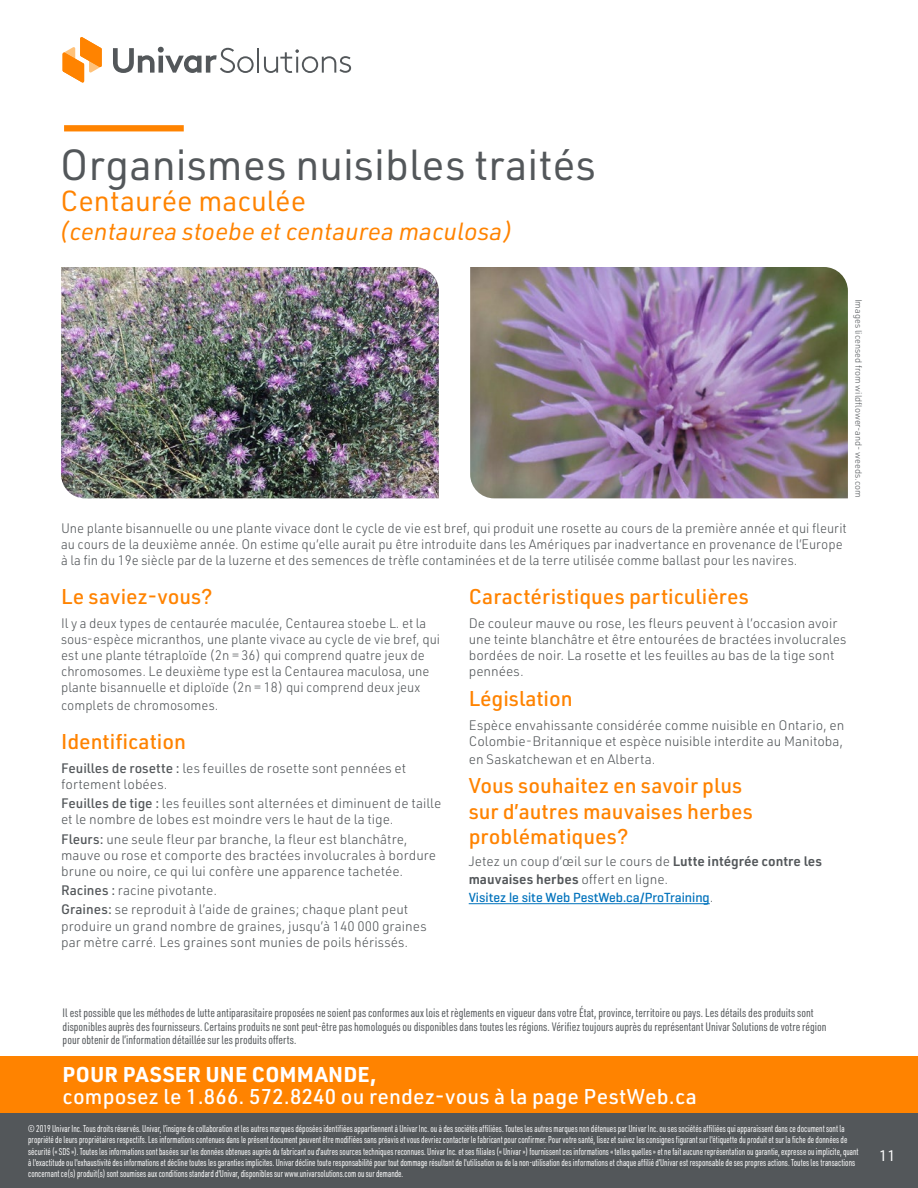
<style>
.page{position:relative;width:918px;height:1188px;background:#fff}
.page>*{position:absolute;margin:0;border:0;box-sizing:border-box;transform-origin:0 0}
.t1{font:42.6px "URWDIN";color:#53575a}
.t2{font:28.5px "URWDIN";color:#ff8300}
.t3{font:italic 24.3px "URWDIN";color:#ff8300}
.t4{font:500 21px/25.2px "URWDIN";color:#ff8300}
.t5{font:500 21px/22.5px "URWDIN";letter-spacing:.01em;color:#fff}
.t6{font:15px "URWDIN";color:#fff}
.t7{font:300 13.5px/16.2px "URWDIN";color:#53575a}
.t8{font:300 13.5px/16.2px "URWDIN";color:#53575a;scale:.96 1}
.t9{font:12px/13.5px "URWDIN Cond";color:#53575a}
.t10{font:9.75px/11.2px "URWDIN Cond";color:#fff;scale:.9 1}
.t11{font:300 9px "URWDIN";color:#53575a}
.s1{font-weight:500}
.s2{font-weight:600}
.s3{font-family:"Geogrotesque";font-weight:500;color:#0072bc}
.s4{font-weight:700}
</style>
<div class="page">
<div style="left:64px;top:125px;width:120px;height:6px;background:#ff8300"></div>
<div style="left:0;top:1057px;width:918px;height:68px;background:#ff8300"></div>
<div style="left:0;top:1113px;width:918px;height:75px;background:#53575a"></div>
<svg style="left:113px;top:47px;width:141px;height:26px"></svg>
<hr style="left:257px;top:48px;width:2px;height:25px;background:#53575a">
<svg style="left:264px;top:49px;width:87px;height:24px"></svg>
<svg style="left:63px;top:37px;width:39px;height:46px"></svg>
<img style="left:61px;top:267px;width:378px;height:231px">
<img style="left:470px;top:267px;width:378px;height:231px">
<hr style="left:469px;top:903px;width:241px;height:1px;background:#0072bc">
<p class="t1" style="left:60px;top:136px;width:537px">Organismes nuisibles traités</p>
<p class="t2" style="left:60px;top:183px;width:247px">Centaurée maculée</p>
<p class="t3" style="left:59px;top:215px;width:456px">(centaurea stoebe et centaurea maculosa)</p>
<p class="t11" style="left:865px;top:299px;width:200px;rotate:90deg">Images licensed from wildflower-and- weeds.com</p>
<p class="t8" style="left:61px;top:519px;width:820px">Une plante bisannuelle ou une plante vivace dont le cycle de vie est bref, qui produit une rosette au cours de la première année et qui fleurit au cours de la deuxième année. On estime qu’elle aurait pu être introduite dans les Amériques par inadvertance en provenance de l’Europe à la fin du 19e siècle par de la luzerne et des semences de trèfle contaminées et de la terre utilisée comme ballast pour les navires.</p>
<p class="t4" style="left:61px;top:583px;width:153px">Le saviez-vous?</p>
<p class="t8" style="left:61px;top:614px;width:396px">Il y a deux types de centaurée maculée, Centaurea stoebe L. et la sous-espèce micranthos, une plante vivace au cycle de vie bref, qui est une plante tétraploïde (2n = 36) qui comprend quatre jeux de chromosomes. Le deuxième type est la Centaurea maculosa, une plante bisannuelle et diploïde (2n = 18) qui comprend deux jeux</p>
<p class="t8" style="left:61px;top:697px;width:165px">complets de chromosomes.</p>
<p class="t4" style="left:61px;top:728px;width:127px">Identification</p>
<p class="t7" style="left:61px;top:759px;width:347px"><span class="s1">Feuilles de rosette :</span> les feuilles de rosette sont pennées et fortement lobées.</p>
<p class="t7" style="left:61px;top:795px;width:382px"><span class="s1">Feuilles de tige :</span> les feuilles sont alternées et diminuent de taille et le nombre de lobes est moindre vers le haut de la tige.</p>
<p class="t7" style="left:61px;top:830px;width:377px"><span class="s1">Fleurs:</span> une seule fleur par branche, la fleur est blanchâtre, mauve ou rose et comporte des bractées involucrales à bordure brune ou noire, ce qui lui confère une apparence tachetée.</p>
<p class="t7" style="left:61px;top:882px;width:158px"><span class="s1">Racines :</span> racine pivotante.</p>
<p class="t7" style="left:61px;top:901px;width:367px"><span class="s1">Graines:</span> se reproduit à l’aide de graines; chaque plant peut produire un grand nombre de graines, jusqu’à 140 000 graines par mètre carré. Les graines sont munies de poils hérissés.</p>
<p class="t4" style="left:469px;top:583px;width:282px">Caractéristiques particulières</p>
<p class="t7" style="left:469px;top:614px;width:379px">De couleur mauve ou rose, les fleurs peuvent à l’occasion avoir une teinte blanchâtre et être entourées de bractées involucrales bordées de noir. La rosette et les feuilles au bas de la tige sont pennées.</p>
<p class="t4" style="left:469px;top:685px;width:106px">Législation</p>
<p class="t7" style="left:469px;top:716px;width:377px">Espèce envahissante considérée comme nuisible en Ontario, en<br>Colombie-Britannique et espèce nuisible interdite au Manitoba,</p>
<p class="t7" style="left:469px;top:750px;width:188px">en Saskatchewan et en Alberta.</p>
<p class="t4" style="left:469px;top:773px;width:286px">Vous souhaitez en savoir plus sur d’autres mauvaises herbes problématiques?</p>
<p class="t7" style="left:469px;top:852px;width:355px;line-height:18px">Jetez un coup d’œil sur le cours de <span class="s2">Lutte intégrée contre les mauvaises herbes</span> offert en ligne.<br><span class="s3">Visitez le site Web PestWeb.ca/ProTraining</span>.</p>
<p class="t9" style="left:63px;top:1006px;width:765px">Il est possible que les méthodes de lutte antiparasitaire proposées ne soient pas conformes aux lois et règlements en vigueur dans votre État, province, territoire ou pays. Les détails des produits sont disponibles auprès des fournisseurs. Certains produits ne sont peut-être pas homologués ou disponibles dans toutes les régions. Vérifiez toujours auprès du représentant Univar Solutions de votre région pour obtenir de l’information détaillée sur les produits offerts.</p>
<p class="t5" style="left:63px;top:1062px;width:636px"><span class="s4">POUR PASSER UNE COMMANDE,<br></span>composez le 1.866. 572.8240 ou rendez-vous à la page PestWeb.ca</p>
<p class="t10" style="left:28px;top:1123px;width:924px">© 2019 Univar Inc. Tous droits réservés. Univar, l’insigne de collaboration et les autres marques déposées identifiées appartiennent à Univar Inc. ou à des sociétés affiliées. Toutes les autres marques non détenues par Univar Inc. ou ses sociétés affiliées qui apparaissent dans ce document sont la propriété de leurs propriétaires respectifs. Les informations contenues dans le présent document peuvent être modifiées sans préavis et vous devriez contacter le fabricant pour confirmer. Pour votre santé, lisez et suivez les consignes figurant sur l'étiquette du produit et sur la fiche de données de sécurité (« SDS »). Toutes les informations sont basées sur les données obtenues auprès du fabricant ou d'autres sources techniques reconnues. Univar Inc. et ses filiales (« Univar ») fournissent ces informations « telles quelles » et ne fait aucune représentation ou garantie, expresse ou implicite, quant à l'exactitude ou l'exhaustivité des informations et décline toutes les garanties implicites. Univar décline toute responsabilité pour tout dommage résultant de l'utilisation ou de la non-utilisation des informations et chaque affilié d’Univar est responsable de ses propres actions. Toutes les transactions concernant ce(s) produit(s) sont soumises aux conditions standard d'Univar, disponibles sur www.univarsolutions.com ou sur demande.</p>
<h3 class="t6" style="left:879px;top:1146px;width:18px">11</h3>
</div>
